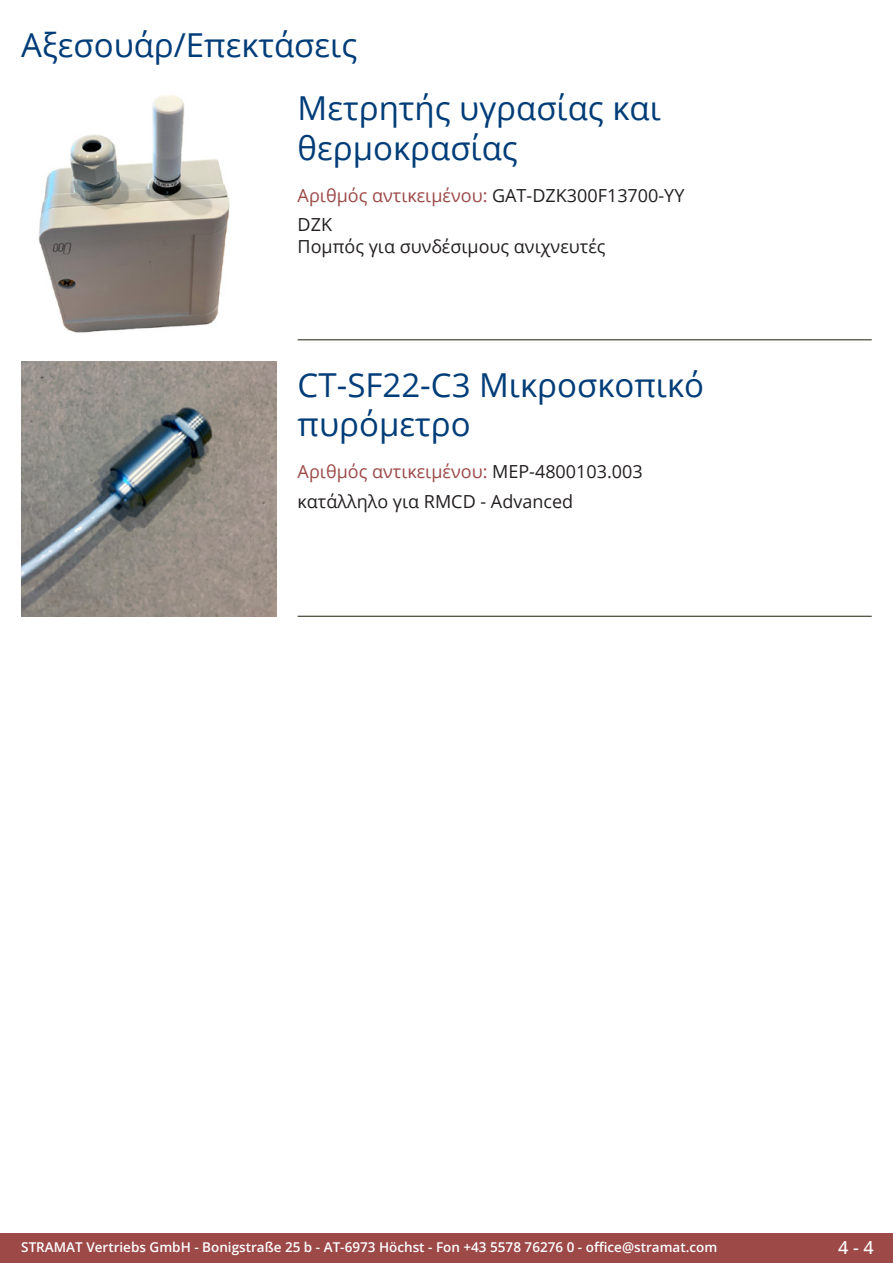
<style>
.page{position:relative;width:893px;height:1263px;background:#fff}
.page>*{position:absolute;margin:0;border:0;box-sizing:border-box;transform-origin:0 0}
.Produkttitel{font:33px/39.6px "Open Sans";color:#003d78}
.RastTitel{font:33px "Open Sans";color:#003d78}
.TechDaten_Überschrif{font:18px "Open Sans";color:#9c4948}
.Beschreibung_Text{font:18px/21.6px "Open Sans";color:#231f20}
.t1{font:500 18px "Open Sans";color:#fff}
.t2{font:600 13.5px "Open Sans";color:#fff}
.s1{color:#231f20}
</style>
<div class="page">
<div style="left:0;top:1233px;width:893px;height:30px;background:#9c4948"></div>
<hr style="left:298px;top:340px;width:574px;height:1px;background:#201d08">
<hr style="left:298px;top:616px;width:574px;height:1px;background:#201d08">
<img style="left:38px;top:95px;width:192px;height:238px">
<img style="left:21px;top:361px;width:255px;height:256px">
<p class="RastTitel" style="left:21px;top:22px;width:338px">Αξεσουάρ/Επεκτάσεις</p>
<p class="Produkttitel" style="left:298px;top:88px;width:365px">Μετρητής υγρασίας και θερμοκρασίας</p>
<p class="TechDaten_Überschrif" style="left:298px;top:183px;width:388px">Αριθμός αντικειμένου: <span class="s1">GAT-DZK300F13700-YY</span></p>
<p class="Beschreibung_Text" style="left:298px;top:214px;width:309px">DZK<br>Πομπός για συνδέσιμους ανιχνευτές</p>
<p class="Produkttitel" style="left:298px;top:364px;width:408px">CT-SF22-C3 Μικροσκοπικό πυρόμετρο</p>
<p class="TechDaten_Überschrif" style="left:298px;top:459px;width:347px">Αριθμός αντικειμένου: <span class="s1">MEP-4800103.003</span></p>
<p class="Beschreibung_Text" style="left:298px;top:490px;width:277px">κατάλληλο για RMCD - Advanced</p>
<p class="t2" style="left:21px;top:1238px;width:698px">STRAMAT Vertriebs GmbH - Bonigstraße 25 b - AT-6973 Höchst - Fon +43 5578 76276 0 - office@stramat.com</p>
<h2 class="t1" style="left:838px;top:1234px;width:37px">4 - 4</h2>
</div>
